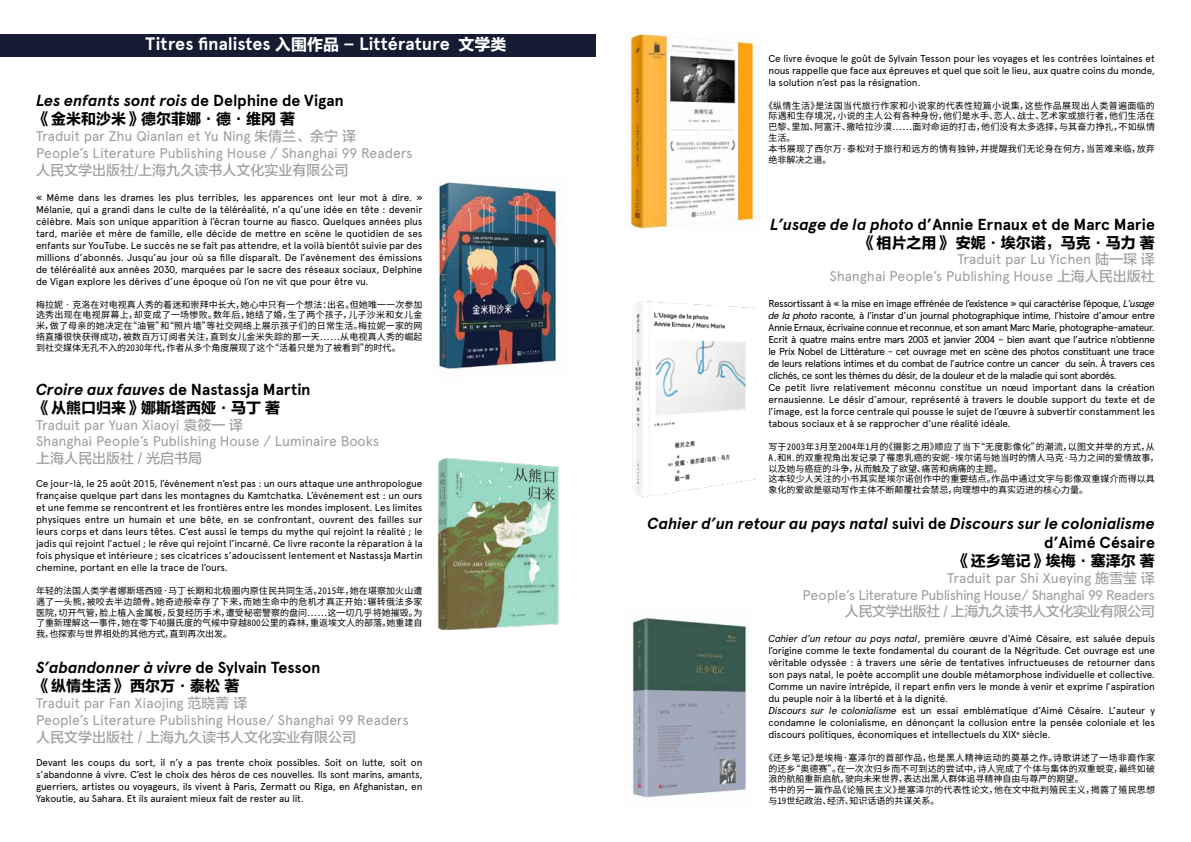
<style>
.page{position:relative;width:1191px;height:842px;background:#fff}
.page>*{position:absolute;margin:0;border:0;box-sizing:border-box;transform-origin:0 0}
.t1{font:700 18px "Apercu Pro";color:#fff}
.t2{font:italic 700 16px/19.2px "Apercu Pro";letter-spacing:-.005em;color:#000;text-align:right}
.t3{font:700 16px "Apercu Pro";color:#000}
.t4{font:15px "FZLTDHJW GB1 0";color:#000}
.t5{font:14px/16.8px "Apercu Pro";letter-spacing:-.015em;color:#9d9d9c}
.t6{font:14px/16.8px "Apercu Pro";letter-spacing:-.035em;color:#9d9d9c;text-align:right}
.t7{font:14px "FZLTZHUNHJW GB1 0";color:#9d9d9c}
.t8{font:14px "FZLTZHUNHJW GB1 0";letter-spacing:-.03em;color:#9d9d9c}
.t9{font:10px/12px "Apercu Pro";letter-spacing:-.025em;color:#000;text-align:justify}
.t10{font:9px/10.8px "Source Han Sans HWSC";letter-spacing:.01em;color:#000}
.s1{font-family:"FZLTDHJW GB1 0";font-weight:400;font-size:16px}
.s2{font-style:normal}
.s3{font-family:"FZLTZHUNHJW GB1 0"}
.s4{font-style:italic}
</style>
<div class="page">
<div style="left:0;top:34px;width:595px;height:23px;background:#161c33"></div>
<img style="left:632px;top:301px;width:124px;height:197px">
<img style="left:438px;top:182px;width:127px;height:195px">
<img style="left:437px;top:458px;width:122px;height:172px">
<img style="left:627px;top:32px;width:133px;height:197px">
<img style="left:629px;top:617px;width:118px;height:181px">
<h1 class="t1" style="left:146px;top:31px;width:362px">Titres finalistes <span class="s1">入围作品 -</span> Littérature <span class="s1">文学类</span></h1>
<h2 class="t2" style="left:36px;top:91px;width:309px">Les enfants sont rois <span class="s2">de Delphine de Vigan</span></h2>
<h3 class="t4" style="left:36px;top:111px;width:261px">《金米和沙米》德尔菲娜·德·维冈 著</h3>
<h3 class="t5" style="left:36px;top:127px;width:378px">Traduit par Zhu Qianlan et Yu Ning <span class="s3">朱倩兰、余宁 译<br></span>People’s Literature Publishing House / Shanghai 99 Readers</h3>
<h3 class="t7" style="left:36px;top:162px;width:314px">人民文学出版社/上海九久读书人文化实业有限公司</h3>
<p class="t9" style="left:36px;top:191px;width:388px">« Même dans les drames les plus terribles, les apparences ont leur mot à dire. » Mélanie, qui a grandi dans le culte de la téléréalité, n’a qu’une idée en tête : devenir célèbre. Mais son unique apparition à l’écran tourne au fiasco. Quelques années plus tard, mariée et mère de famille, elle décide de mettre en scène le quotidien de ses enfants sur YouTube. Le succès ne se fait pas attendre, et la voilà bientôt suivie par des millions d’abonnés. Jusqu’au jour où sa fille disparaît. De l’avènement des émissions de téléréalité aux années 2030, marquées par le sacre des réseaux sociaux, Delphine de Vigan explore les dérives d’une époque où l’on ne vit que pour être vu.</p>
<p class="t10" style="left:36px;top:299px;width:388px;text-align:justify">梅拉妮•克洛在对电视真人秀的着迷和崇拜中长大，她心中只有一个想法：出名。但她唯一一次参加选秀出现在电视屏幕上，却变成了一场惨败。数年后，她结了婚，生了两个孩子，儿子沙米和女儿金米，做了母亲的她决定在“油管”和“照片墙”等社交网络上展示孩子们的日常生活。梅拉妮一家的网络直播很快获得成功，被数百万订阅者关注，直到女儿金米失踪的那一天……从电视真人秀的崛起到社交媒体无孔不入的2030年代，作者从多个角度展现了这个“活着只是为了被看到”的时代。</p>
<h2 class="t3" style="left:36px;top:377px;width:276px"><span class="s4">Croire aux fauves</span> de Nastassja Martin</h2>
<h3 class="t4" style="left:36px;top:399px;width:246px">《从熊口归来》娜斯塔西娅·马丁 著</h3>
<h3 class="t5" style="left:36px;top:415px;width:345px">Traduit par Yuan Xiaoyi <span class="s3">袁筱一 译<br></span>Shanghai People’s Publishing House / Luminaire Books</h3>
<h3 class="t7" style="left:36px;top:451px;width:168px">上海人民出版社 / 光启书局</h3>
<p class="t9" style="left:36px;top:477px;width:388px">Ce jour-là, le 25 août 2015, l’événement n’est pas : un ours attaque une anthropologue française quelque part dans les montagnes du Kamtchatka. L’événement est : un ours et une femme se rencontrent et les frontières entre les mondes implosent. Les limites physiques entre un humain et une bête, en se confrontant, ouvrent des failles sur leurs corps et dans leurs têtes. C’est aussi le temps du mythe qui rejoint la réalité ; le jadis qui rejoint l’actuel ; le rêve qui rejoint l’incarné. Ce livre raconte la réparation à la fois physique et intérieure ; ses cicatrices s’adoucissent lentement et Nastassja Martin chemine, portant en elle la trace de l’ours.</p>
<p class="t10" style="left:36px;top:585px;width:388px;text-align:justify">年轻的法国人类学者娜斯塔西娅·马丁长期和北极圈内原住民共同生活。2015年，她在堪察加火山遭遇了一头熊，被咬去半边颌骨。她奇迹般幸存了下来，而她生命中的危机才真正开始：辗转俄法多家医院，切开气管，脸上植入金属板，反复经历手术，遭受秘密警察的盘问……这一切几乎将她摧毁。为了重新理解这一事件，她在零下40摄氏度的气候中穿越800公里的森林，重返埃文人的部落。她重建自我，也探索与世界相处的其他方式，直到再次出发。</p>
<h2 class="t2" style="left:36px;top:658px;width:286px">S’abandonner à vivre <span class="s2">de Sylvain Tesson</span></h2>
<h3 class="t4" style="left:36px;top:678px;width:205px">《纵情生活》 西尔万·泰松 著</h3>
<h3 class="t5" style="left:36px;top:694px;width:374px">Traduit par Fan Xiaojing <span class="s3">范晓菁 译<br></span>People’s Literature Publishing House/ Shanghai 99 Readers</h3>
<h3 class="t7" style="left:36px;top:729px;width:322px">人民文学出版社 / 上海九久读书人文化实业有限公司</h3>
<p class="t9" style="left:36px;top:756px;width:388px">Devant les coups du sort, il n’y a pas trente choix possibles. Soit on lutte, soit on s’abandonne à vivre. C’est le choix des héros de ces nouvelles. Ils sont marins, amants, guerriers, artistes ou voyageurs, ils vivent à Paris, Zermatt ou Riga, en Afghanistan, en Yakoutie, au Sahara. Et ils auraient mieux fait de rester au lit.</p>
<p class="t9" style="left:768px;top:52px;width:388px">Ce livre évoque le goût de Sylvain Tesson pour les voyages et les contrées lointaines et nous rappelle que face aux épreuves et quel que soit le lieu, aux quatre coins du monde, la solution n’est pas la résignation.</p>
<p class="t10" style="left:768px;top:100px;width:388px;text-indent:-4px">《纵情生活》是法国当代旅行作家和小说家的代表性短篇小说集，这些作品展现出人类普遍面临的际遇和生存境况，小说的主人公有各种身份，他们是水手、恋人、战士、艺术家或旅行者，他们生活在巴黎、里加、阿富汗、撒哈拉沙漠……面对命运的打击，他们没有太多选择，与其奋力挣扎，不如纵情生活。<br>本书展现了西尔万·泰松对于旅行和远方的情有独钟，并提醒我们无论身在何方，当苦难来临，放弃绝非解决之道。</p>
<h2 class="t3" style="left:770px;top:212px;width:386px"><span class="s4">L’usage de la photo</span> d’Annie Ernaux et de Marc Marie</h2>
<h3 class="t4" style="left:861px;top:234px;width:295px">《相片之用》 安妮·埃尔诺，马克·马力 著</h3>
<h3 class="t5" style="left:829px;top:250px;width:327px;text-align:right">Traduit par Lu Yichen <span class="s3">陆一琛 译<br></span>Shanghai People’s Publishing House <span class="s3">上海人民出版社</span></h3>
<p class="t9" style="left:768px;top:297px;width:388px;text-align:left">Ressortissant à « la mise en image effrénée de l’existence » qui caractérise l’époque, <span class="s4">L’usage de la photo</span> raconte, à l’instar d’un journal photographique intime, l’histoire d’amour entre Annie Ernaux, écrivaine connue et reconnue, et son amant Marc Marie, photographe-amateur.<br>Ecrit à quatre mains entre mars 2003 et janvier 2004 – bien avant que l’autrice n’obtienne le Prix Nobel de Littérature - cet ouvrage met en scène des photos constituant une trace de leurs relations intimes et du combat de l’autrice contre un cancer du sein. À travers ces clichés, ce sont les thèmes du désir, de la douleur et de la maladie qui sont abordés.<br>Ce petit livre relativement méconnu constitue un nœud important dans la création ernausienne. Le désir d’amour, représenté à travers le double support du texte et de l’image, est la force centrale qui pousse le sujet de l’œuvre à subvertir constamment les tabous sociaux et à se rapprocher d’une réalité idéale.</p>
<p class="t10" style="left:768px;top:441px;width:392px">写于2003年3月至2004年1月的《摄影之用》顺应了当下“无度影像化”的潮流，以图文并举的方式，从A.和M.的双重视角出发记录了罹患乳癌的安妮·埃尔诺与她当时的情人马克·马力之间的爱情故事，以及她与癌症的斗争，从而触及了欲望、痛苦和病痛的主题。<br>这本较少人关注的小书其实是埃尔诺创作中的重要结点。作品中通过文字与影像双重媒介而得以具象化的爱欲是驱动写作主体不断颠覆社会禁忌，向理想中的真实迈进的核心力量。</p>
<h2 class="t2" style="left:647px;top:513px;width:509px">Cahier d’un retour au pays natal <span class="s2">suivi de</span> Discours sur le colonialisme <span class="s2">d’Aimé Césaire</span></h2>
<h3 class="t4" style="left:955px;top:552px;width:201px">《还乡笔记》埃梅·塞泽尔 著</h3>
<h3 class="t6" style="left:802px;top:568px;width:354px">Traduit par Shi Xueying <span class="s3">施雪莹 译<br></span>People’s Literature Publishing House/ Shanghai 99 Readers</h3>
<h3 class="t8" style="left:845px;top:604px;width:311px">人民文学出版社 / 上海九久读书人文化实业有限公司</h3>
<p class="t9" style="left:768px;top:632px;width:388px;text-align:left"><span class="s4">Cahier d’un retour au pays natal</span>, première œuvre d’Aimé Césaire, est saluée depuis l’origine comme le texte fondamental du courant de la Négritude. Cet ouvrage est une véritable odyssée : à travers une série de tentatives infructueuses de retourner dans son pays natal, le poète accomplit une double métamorphose individuelle et collective.<br>Comme un navire intrépide, il repart enfin vers le monde à venir et exprime l’aspiration du peuple noir à la liberté et à la dignité.<br><span class="s4">Discours sur le colonialisme</span> est un essai emblématique d’Aimé Césaire. L’auteur y condamne le colonialisme, en dénonçant la collusion entre la pensée coloniale et les discours politiques, économiques et intellectuels du XIX<sup>e</sup> siècle.</p>
<p class="t10" style="left:768px;top:752px;width:388px;text-indent:-4px">《还乡笔记》是埃梅·塞泽尔的首部作品，也是黑人精神运动的奠基之作。诗歌讲述了一场非裔作家的还乡“奥德赛”。在一次次归乡而不可到达的尝试中，诗人完成了个体与集体的双重蜕变，最终如破浪的航船重新启航，驶向未来世界，表达出黑人群体追寻精神自由与尊严的期望。<br>书中的另一篇作品《论殖民主义》是塞泽尔的代表性论文，他在文中批判殖民主义，揭露了殖民思想与19世纪政治、经济、知识话语的共谋关系。</p>
</div>
